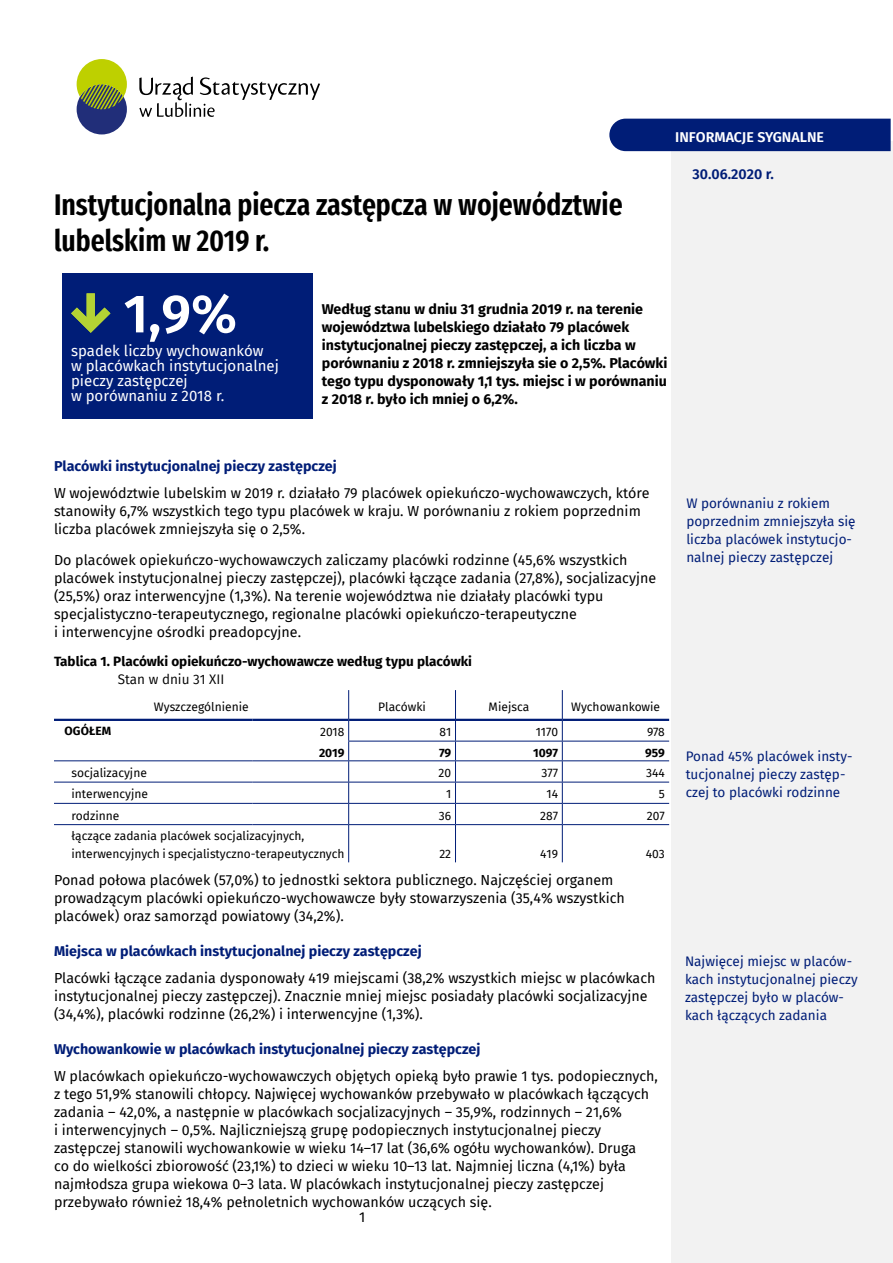
<style>
.page{position:relative;width:893px;height:1263px;background:#fff}
.page>*{position:absolute;margin:0;border:0;box-sizing:border-box;transform-origin:0 0}
.t1{font:600 54px "Fira Sans";color:#fff}
.t2{font:600 extra-condensed 30px/36px "Fira Sans";color:#000}
.t3{font:15px/15px "Fira Sans";color:#fff}
.t4{font:14.25px/18px "Fira Sans";color:#000}
.t5{font:700 14.25px/18px "Fira Sans";color:#000}
.t6{font:700 14.25px "Fira Sans";color:#001d77}
.t7{font:600 14.25px "Fira Sans";color:#fff}
.t8{font:600 14.25px "Fira Sans";color:#001d77}
.t9{font:13.5px/18px "Fira Sans";color:#001d77}
.t10{font:700 13.5px "Fira Sans";color:#000}
.t11{font:13.5px "Fira Sans";color:#000}
.t12{font:12px/18px "Fira Sans";color:#000}
.t13{font:700 12px "Fira Sans";color:#000}
</style>
<div class="page">
<div style="left:671px;top:141px;width:221px;height:1121px;background:#f2f2f2"></div>
<div style="left:609px;top:119px;width:282px;height:32px;background:#001d77"></div>
<svg style="left:139px;top:77px;width:181px;height:40px"></svg>
<div style="left:77px;top:84px;width:50px;height:50px;background:#212e79;border-radius:50%"></div>
<svg style="left:77px;top:59px;width:50px;height:50px"></svg>
<div style="left:63px;top:273px;width:250px;height:145px;background:#001d77"></div>
<svg style="left:71px;top:293px;width:39px;height:40px"></svg>
<hr style="left:54px;top:719px;width:198px;height:2px;background:#001d77">
<hr style="left:252px;top:719px;width:96px;height:2px;background:#001d77">
<hr style="left:349px;top:719px;width:106px;height:2px;background:#001d77">
<hr style="left:456px;top:719px;width:106px;height:2px;background:#001d77">
<hr style="left:563px;top:719px;width:106px;height:2px;background:#001d77">
<hr style="left:348px;top:690px;width:1px;height:30px;background:#001d77">
<hr style="left:455px;top:690px;width:1px;height:30px;background:#001d77">
<hr style="left:562px;top:690px;width:1px;height:30px;background:#001d77">
<hr style="left:348px;top:741px;width:107px;height:1px;background:#001d77">
<hr style="left:455px;top:741px;width:107px;height:1px;background:#001d77">
<hr style="left:562px;top:741px;width:107px;height:1px;background:#001d77">
<hr style="left:54px;top:760px;width:198px;height:1px;background:#001d77">
<hr style="left:252px;top:760px;width:97px;height:1px;background:#001d77">
<hr style="left:349px;top:760px;width:106px;height:1px;background:#001d77">
<hr style="left:455px;top:760px;width:107px;height:1px;background:#001d77">
<hr style="left:562px;top:760px;width:107px;height:1px;background:#001d77">
<hr style="left:54px;top:782px;width:198px;height:1px;background:#001d77">
<hr style="left:252px;top:782px;width:97px;height:1px;background:#001d77">
<hr style="left:349px;top:782px;width:106px;height:1px;background:#001d77">
<hr style="left:455px;top:782px;width:107px;height:1px;background:#001d77">
<hr style="left:562px;top:782px;width:107px;height:1px;background:#001d77">
<hr style="left:54px;top:803px;width:198px;height:1px;background:#001d77">
<hr style="left:252px;top:803px;width:97px;height:1px;background:#001d77">
<hr style="left:349px;top:803px;width:106px;height:1px;background:#001d77">
<svg style="left:348px;top:720px;width:1px;height:104px"></svg>
<hr style="left:455px;top:803px;width:107px;height:1px;background:#001d77">
<svg style="left:455px;top:720px;width:1px;height:104px"></svg>
<hr style="left:562px;top:803px;width:107px;height:1px;background:#001d77">
<svg style="left:562px;top:720px;width:1px;height:104px"></svg>
<hr style="left:54px;top:824px;width:198px;height:1px;background:#001d77">
<hr style="left:252px;top:824px;width:97px;height:1px;background:#001d77">
<hr style="left:349px;top:824px;width:106px;height:1px;background:#001d77">
<hr style="left:348px;top:825px;width:1px;height:37px;background:#001d77">
<hr style="left:455px;top:824px;width:107px;height:1px;background:#001d77">
<hr style="left:455px;top:825px;width:1px;height:37px;background:#001d77">
<hr style="left:562px;top:824px;width:107px;height:1px;background:#001d77">
<hr style="left:562px;top:825px;width:1px;height:37px;background:#001d77">
<h2 class="t2" style="left:54px;top:185px;width:570px">Instytucjonalna piecza zastępcza w województwie lubelskim w 2019 r.</h2>
<p class="t7" style="left:675px;top:125px;width:150px">INFORMACJE SYGNALNE</p>
<p class="t8" style="left:693px;top:162px;width:83px">30.06.2020 r.</p>
<h1 class="t1" style="left:124px;top:269px;width:115px">1,9%</h1>
<p class="t3" style="left:71px;top:343px;width:209px">spadek liczby wychowanków<br>w placówkach instytucjonalnej pieczy zastępczej<br>w porównaniu z 2018 r.</p>
<p class="t5" style="left:322px;top:299px;width:347px">Według stanu w dniu 31 grudnia 2019 r. na terenie województwa lubelskiego działało 79 placówek instytucjonalnej pieczy zastępczej, a ich liczba w porównaniu z 2018 r. zmniejszyła sie o 2,5%. Placówki tego typu dysponowały 1,1 tys. miejsc i w porównaniu z 2018 r. było ich mniej o 6,2%.</p>
<p class="t6" style="left:54px;top:454px;width:284px">Placówki instytucjonalnej pieczy zastępczej</p>
<p class="t4" style="left:54px;top:483px;width:597px">W województwie lubelskim w 2019 r. działało 79 placówek opiekuńczo-wychowawczych, które stanowiły 6,7% wszystkich tego typu placówek w kraju. W porównaniu z rokiem poprzednim liczba placówek zmniejszyła się o 2,5%.</p>
<p class="t4" style="left:54px;top:550px;width:604px">Do placówek opiekuńczo-wychowawczych zaliczamy placówki rodzinne (45,6% wszystkich placówek instytucjonalnej pieczy zastępczej), placówki łączące zadania (27,8%), socjalizacyjne (25,5%) oraz interwencyjne (1,3%). Na terenie województwa nie działały placówki typu specjalistyczno-terapeutycznego, regionalne placówki opiekuńczo-terapeutyczne<br>i interwencyjne ośrodki preadopcyjne.</p>
<p class="t10" style="left:54px;top:650px;width:420px">Tablica 1. Placówki opiekuńczo-wychowawcze według typu placówki</p>
<p class="t11" style="left:118px;top:669px;width:108px">Stan w dniu 31 XII</p>
<p class="t12" style="left:154px;top:697px;width:96px">Wyszczególnienie</p>
<p class="t12" style="left:378px;top:697px;width:49px">Placówki</p>
<p class="t12" style="left:489px;top:697px;width:42px">Miejsca</p>
<p class="t12" style="left:571px;top:697px;width:90px">Wychowankowie</p>
<p class="t13" style="left:65px;top:721px;width:48px">OGÓŁEM</p>
<p class="t12" style="left:320px;top:722px;width:26px">2018</p>
<p class="t12" style="left:440px;top:722px;width:13px">81</p>
<p class="t12" style="left:536px;top:722px;width:24px">1170</p>
<p class="t12" style="left:647px;top:722px;width:19px">978</p>
<p class="t13" style="left:319px;top:742px;width:27px">2019</p>
<p class="t13" style="left:439px;top:742px;width:14px">79</p>
<p class="t13" style="left:533px;top:742px;width:26px">1097</p>
<p class="t13" style="left:645px;top:742px;width:21px">959</p>
<p class="t12" style="left:71px;top:763px;width:77px">socjalizacyjne</p>
<p class="t12" style="left:439px;top:763px;width:14px">20</p>
<p class="t12" style="left:542px;top:763px;width:18px">377</p>
<p class="t12" style="left:646px;top:763px;width:20px">344</p>
<p class="t12" style="left:71px;top:785px;width:78px">interwencyjne</p>
<p class="t12" style="left:446px;top:785px;width:7px">1</p>
<p class="t12" style="left:546px;top:785px;width:13px">14</p>
<p class="t12" style="left:659px;top:785px;width:8px">5</p>
<p class="t12" style="left:71px;top:806px;width:49px">rodzinne</p>
<p class="t12" style="left:439px;top:806px;width:14px">36</p>
<p class="t12" style="left:540px;top:806px;width:19px">287</p>
<p class="t12" style="left:647px;top:806px;width:19px">207</p>
<p class="t12" style="left:71px;top:827px;width:274px">łączące zadania placówek socjalizacyjnych, interwencyjnych i specjalistyczno-terapeutycznych</p>
<p class="t12" style="left:439px;top:845px;width:13px">22</p>
<p class="t12" style="left:540px;top:845px;width:19px">419</p>
<p class="t12" style="left:646px;top:845px;width:21px">403</p>
<p class="t4" style="left:54px;top:871px;width:572px">Ponad połowa placówek (57,0%) to jednostki sektora publicznego. Najczęściej organem prowadzącym placówki opiekuńczo-wychowawcze były stowarzyszenia (35,4% wszystkich placówek) oraz samorząd powiatowy (34,2%).</p>
<p class="t6" style="left:54px;top:939px;width:369px">Miejsca w placówkach instytucjonalnej pieczy zastępczej</p>
<p class="t4" style="left:54px;top:969px;width:603px">Placówki łączące zadania dysponowały 419 miejscami (38,2% wszystkich miejsc w placówkach instytucjonalnej pieczy zastępczej). Znacznie mniej miejsc posiadały placówki socjalizacyjne (34,4%), placówki rodzinne (26,2%) i interwencyjne (1,3%).</p>
<p class="t6" style="left:54px;top:1037px;width:428px">Wychowankowie w placówkach instytucjonalnej pieczy zastępczej</p>
<p class="t4" style="left:54px;top:1067px;width:605px">W placówkach opiekuńczo-wychowawczych objętych opieką było prawie 1 tys. podopiecznych, z tego 51,9% stanowili chłopcy. Najwięcej wychowanków przebywało w placówkach łączących zadania – 42,0%, a następnie w placówkach socjalizacyjnych – 35,9%, rodzinnych – 21,6%<br>i interwencyjnych – 0,5%. Najliczniejszą grupę podopiecznych instytucjonalnej pieczy zastępczej stanowili wychowankowie w wieku 14–17 lat (36,6% ogółu wychowanków). Druga<br>co do wielkości zbiorowość (23,1%) to dzieci w wieku 10–13 lat. Najmniej liczna (4,1%) była najmłodsza grupa wiekowa 0–3 lata. W placówkach instytucjonalnej pieczy zastępczej przebywało również 18,4% pełnoletnich wychowanków uczących się.</p>
<p class="t4" style="left:359px;top:1208px;width:8px">1</p>
<p class="t9" style="left:686px;top:494px;width:171px">W porównaniu z rokiem poprzednim zmniejszyła się liczba placówek instytucjo&shy;nalnej pieczy zastępczej</p>
<p class="t9" style="left:686px;top:747px;width:168px">Ponad 45% placówek insty&shy;tucjonalnej pieczy zastęp&shy;czej to placówki rodzinne</p>
<p class="t9" style="left:685px;top:952px;width:174px">Najwięcej miejsc w placów&shy;kach instytucjonalnej pieczy zastępczej było w placów&shy;kach łączących zadania</p>
</div>
